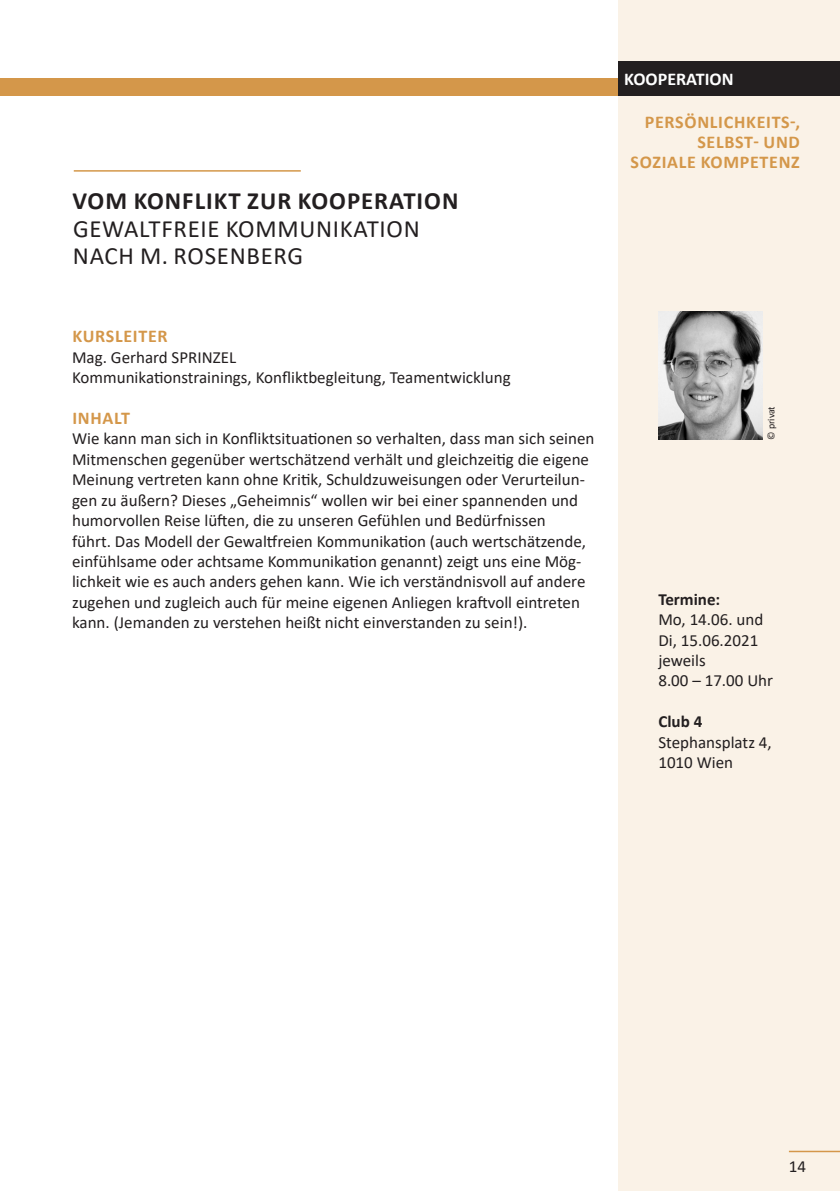
<style>
.page{position:relative;width:840px;height:1191px;background:#fff}
.page>*{position:absolute;margin:0;border:0;box-sizing:border-box;transform-origin:0 0}
.t1{font:24.8px/27.6px "Calibri";letter-spacing:.03em;color:#231f20}
.t2{font:700 24.8px "Calibri";letter-spacing:.04em;color:#231f20}
.t3{font:700 18px/20px "Calibri";letter-spacing:.04em;color:#d4974a;text-align:right}
.t4{font:700 18px "Calibri";color:#fff}
.t5{font:17px/20.4px "Calibri";color:#231f20}
.t6{font:700 17px "Calibri";color:#231f20}
.t7{font:10px "Calibri";letter-spacing:-.01em;color:#231f20}
</style>
<div class="page">
<div style="left:0;top:78px;width:624px;height:17px;background:#d4974a"></div>
<div style="left:618px;top:0;width:221px;height:1191px;background:#faf2e7"></div>
<hr style="left:74px;top:170px;width:226px;height:2px;background:#d4974a">
<div style="left:618px;top:61px;width:221px;height:34px;background:#231f20"></div>
<hr style="left:788px;top:1150px;width:51px;height:2px;background:#d4974a">
<img style="left:658px;top:312px;width:104px;height:127px">
<h1 class="t2" style="left:72px;top:183px;width:387px">VOM KONFLIKT ZUR KOOPERATION</h1>
<h1 class="t1" style="left:73px;top:214px;width:348px">GEWALTFREIE KOMMUNIKATION<br>NACH M. ROSENBERG</h1>
<p class="t3" style="left:72px;top:326px;width:97px">KURSLEITER</p>
<p class="t5" style="left:72px;top:346px;width:440px">Mag. Gerhard SPRINZEL<br>Kommunikationstrainings, Konfliktbegleitung, Teamentwicklung</p>
<p class="t3" style="left:72px;top:408px;width:59px">INHALT</p>
<p class="t5" style="left:72px;top:428px;width:523px">Wie kann man sich in Konfliktsituationen so verhalten, dass man sich seinen Mitmenschen gegenüber wertschätzend verhält und gleichzeitig die eigene Meinung vertreten kann ohne Kritik, Schuldzuweisungen oder Verurteilun&shy;gen zu äußern? Dieses „Geheimnis“ wollen wir bei einer spannenden und humorvollen Reise lüften, die zu unseren Gefühlen und Bedürfnissen<br>führt. Das Modell der Gewaltfreien Kommunikation (auch wertschätzende, einfühlsame oder achtsame Kommunikation genannt) zeigt uns eine Mög&shy;lichkeit wie es auch anders gehen kann. Wie ich verständnisvoll auf andere zugehen und zugleich auch für meine eigenen Anliegen kraftvoll eintreten kann. (Jemanden zu verstehen heißt nicht einverstanden zu sein!).</p>
<p class="t4" style="left:624px;top:66px;width:111px">KOOPERATION</p>
<p class="t3" style="left:630px;top:111px;width:171px">PERSÖNLICHKEITS-,<br>SELBST- UND<br>SOZIALE KOMPETENZ</p>
<p class="t7" style="left:763px;top:439px;width:35px;rotate:-90deg">© privat</p>
<p class="t6" style="left:658px;top:587px;width:63px">Termine:</p>
<p class="t5" style="left:658px;top:609px;width:116px">Mo, 14.06. und<br>Di, 15.06.2021 jeweils<br>8.00 – 17.00 Uhr</p>
<p class="t6" style="left:658px;top:709px;width:45px">Club 4</p>
<p class="t5" style="left:658px;top:731px;width:115px">Stephansplatz 4,<br>1010 Wien</p>
<p class="t5" style="left:788px;top:1155px;width:19px">14</p>
</div>
